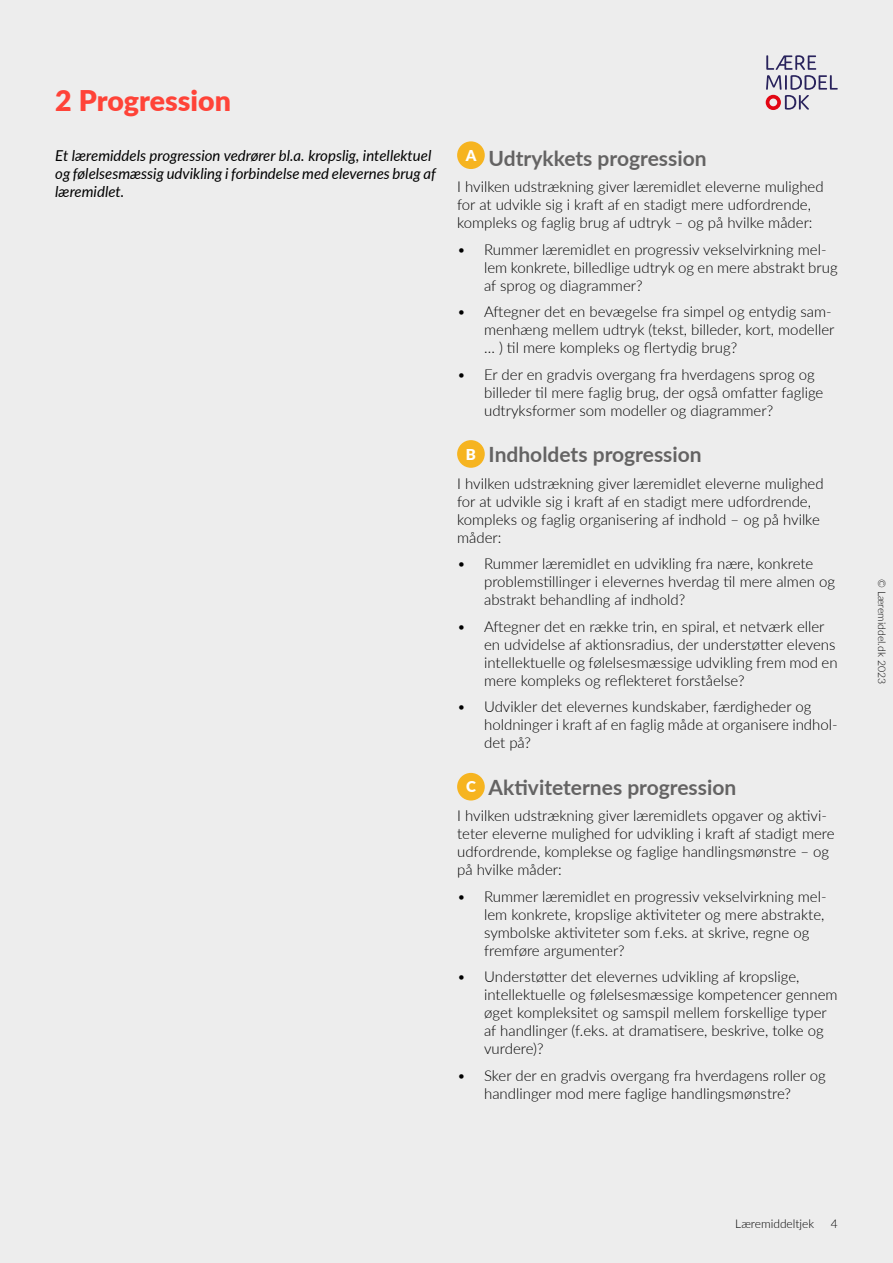
<style>
.page{position:relative;width:893px;height:1263px;background:#ededed}
.page>*{position:absolute;margin:0;border:0;box-sizing:border-box;transform-origin:0 0}
.t1{font:900 28.5px "Lato";color:#ff4338}
.t2{font:700 21px "Lato";color:#646363}
.t3{font:300 15px/18px "Lato";color:#000}
.t4{font:italic 15px/18px "Lato";color:#000}
.t5{font:900 15px "Lato";color:#fff}
.t6{font:300 12px "Lato";color:#000}
.t7{font:300 10.5px "Lato";color:#000}
</style>
<div class="page">
<svg style="left:766px;top:55px;width:72px;height:55px"></svg>
<div style="left:457px;top:141px;width:28px;height:28px;background:#f6b420;border-radius:50%"></div>
<div style="left:457px;top:440px;width:28px;height:28px;background:#f6b420;border-radius:50%"></div>
<div style="left:457px;top:773px;width:28px;height:27px;background:#f6b420;border-radius:50%"></div>
<h1 class="t1" style="left:55px;top:79px;width:177px">2 Progression</h1>
<p class="t4" style="left:55px;top:146px;width:382px">Et læremiddels progression vedrører bl.a. kropslig, intellektuel og følelsesmæssig udvikling i forbindelse med elevernes brug af læremidlet.</p>
<h2 class="t2" style="left:489px;top:143px;width:219px">Udtrykkets progression</h2>
<p class="t5" style="left:466px;top:144px;width:12px">A</p>
<p class="t3" style="left:457px;top:177px;width:368px">I hvilken udstrækning giver læremidlet eleverne mulighed for at udvikle sig i kraft af en stadigt mere udfordrende, kompleks og faglig brug af udtryk – og på hvilke måder:</p>
<p class="t3" style="left:484px;top:240px;width:355px;text-indent:-27px">• Rummer læremidlet en progressiv vekselvirkning mel&shy;lem konkrete, billedlige udtryk og en mere abstrakt brug af sprog og diagrammer?</p>
<p class="t3" style="left:484px;top:302px;width:352px;text-indent:-27px">• Aftegner det en bevægelse fra simpel og entydig sam&shy;menhæng mellem udtryk (tekst, billeder, kort, modeller … ) til mere kompleks og flertydig brug?</p>
<p class="t3" style="left:484px;top:365px;width:341px;text-indent:-27px">• Er der en gradvis overgang fra hverdagens sprog og billeder til mere faglig brug, der også omfatter faglige udtryksformer som modeller og diagrammer?</p>
<h2 class="t2" style="left:489px;top:439px;width:215px">Indholdets progression</h2>
<p class="t3" style="left:457px;top:474px;width:368px">I hvilken udstrækning giver læremidlet eleverne mulighed for at udvikle sig i kraft af en stadigt mere udfordrende, kompleks og faglig organisering af indhold – og på hvilke måder:</p>
<p class="t3" style="left:484px;top:554px;width:353px;text-indent:-27px">• Rummer læremidlet en udvikling fra nære, konkrete problemstillinger i elevernes hverdag til mere almen og abstrakt behandling af indhold?</p>
<p class="t3" style="left:484px;top:617px;width:355px;text-indent:-27px">• Aftegner det en række trin, en spiral, et netværk eller en udvidelse af aktionsradius, der understøtter elevens intellektuelle og følelsesmæssige udvikling frem mod en mere kompleks og reflekteret forståelse?</p>
<p class="t3" style="left:484px;top:697px;width:355px;text-indent:-27px">• Udvikler det elevernes kundskaber, færdigheder og holdninger i kraft af en faglig måde at organisere indhol&shy;det på?</p>
<h2 class="t2" style="left:489px;top:772px;width:249px">Aktiviteternes progression</h2>
<p class="t3" style="left:457px;top:806px;width:379px">I hvilken udstrækning giver læremidlets opgaver og aktivi&shy;teter eleverne mulighed for udvikling i kraft af stadigt mere udfordrende, komplekse og faglige handlingsmønstre – og på hvilke måder:</p>
<p class="t3" style="left:484px;top:887px;width:344px;text-indent:-27px">• Rummer læremidlet en progressiv vekselvirkning mel&shy;lem konkrete, kropslige aktiviteter og mere abstrakte, symbolske aktiviteter som f.eks. at skrive, regne og fremføre argumenter?</p>
<p class="t3" style="left:484px;top:967px;width:355px;text-indent:-27px">• Understøtter det elevernes udvikling af kropslige, intellektuelle og følelsesmæssige kompetencer gennem øget kompleksitet og samspil mellem forskellige typer af handlinger (f.eks. at dramatisere, beskrive, tolke og vurdere)?</p>
<p class="t3" style="left:457px;top:1066px;width:370px;text-align:center">• Sker der en gradvis overgang fra hverdagens roller og handlinger mod mere faglige handlingsmønstre?</p>
<p class="t5" style="left:466px;top:443px;width:12px">B</p>
<p class="t5" style="left:466px;top:776px;width:11px">C</p>
<p class="t7" style="left:889px;top:579px;width:106px;rotate:90deg">© Læremiddel.dk 2023</p>
<p class="t6" style="left:735px;top:1215px;width:81px">Læremiddeltjek</p>
<p class="t6" style="left:831px;top:1215px;width:8px">4</p>
</div>
